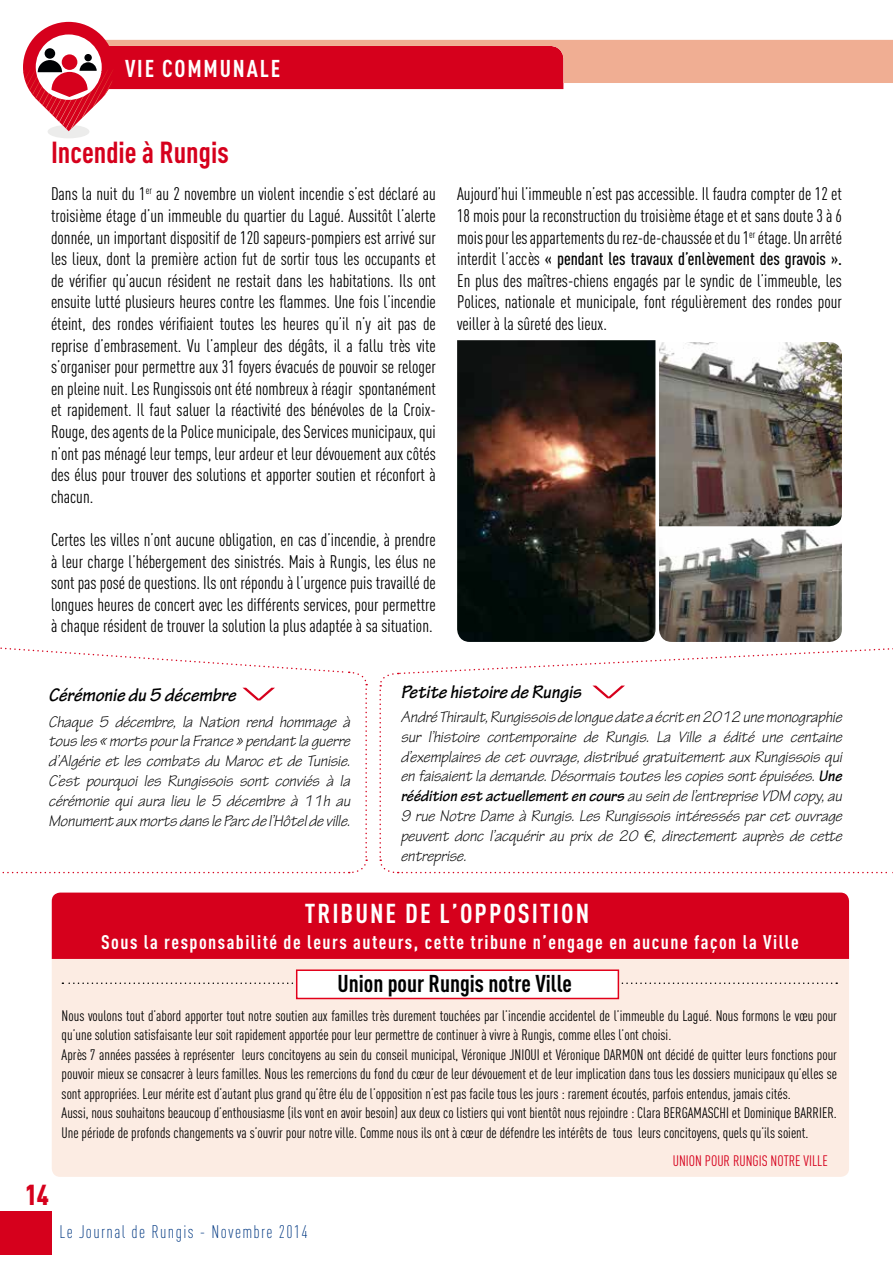
<style>
.page{position:relative;width:893px;height:1263px;background:#fff}
.page>*{position:absolute;margin:0;border:0;box-sizing:border-box;transform-origin:0 0}
.t1{font:700 30px "DIN Cond";color:#d6001c}
.t2{font:900 28.5px "DIN Cond";color:#d6001c}
.t3{font:700 27px "DIN Cond";letter-spacing:.075em;color:#fff}
.t4{font:700 24px "DIN Cond";color:#000}
.t5{font:700 24px "DIN Cond";letter-spacing:.075em;color:#fff}
.t6{font:700 19.5px "DIN Cond";letter-spacing:.075em;color:#fff}
.t7{font:italic 700 19.5px "Tekton Pro";color:#000}
.t8{font:18px/21.6px "DIN Cond";color:#000;text-align:justify}
.t9{font:300 18px "DIN Cond";letter-spacing:.075em;color:#003882}
.t10{font:italic 16.5px/19.8px "Tekton Pro";color:#000;text-align:justify}
.t11{font:15px/19.5px "DIN Cond";color:#000}
.t12{font:15px "DIN Cond";color:#d6001c}
.s1{font-weight:500}
.s2{font-weight:700}
</style>
<div class="page">
<div style="left:48px;top:125px;width:41px;height:13px;background:#ececeb;border-radius:50%"></div>
<svg style="left:23px;top:22px;width:870px;height:109px"></svg>
<div style="left:45px;top:48px;width:10px;height:11px;background:#000204;border-radius:50%"></div>
<div style="left:0;top:1211px;width:51px;height:43px;background:#d6001c"></div>
<img style="left:659px;top:526px;width:183px;height:116px">
<img style="left:659px;top:342px;width:183px;height:184px">
<img style="left:457px;top:340px;width:198px;height:302px">
<div style="left:52px;top:959px;width:797px;height:218px;background:#fcece3"></div>
<svg style="left:62px;top:982px;width:775px;height:2px"></svg>
<div style="left:52px;top:892px;width:797px;height:67px;background:#d6001c"></div>
<div style="left:296px;top:969px;width:323px;height:30px;background:#fff;border:2px solid #e2001a"></div>
<svg style="left:0;top:647px;width:368px;height:227px"></svg>
<svg style="left:379px;top:648px;width:514px;height:226px"></svg>
<p class="t5" style="left:125px;top:54px;width:157px">VIE COMMUNALE</p>
<p class="t1" style="left:51px;top:134px;width:179px">Incendie à Rungis</p>
<p class="t8" style="left:51px;top:183px;width:386px">Dans la nuit du 1<sup>er</sup> au 2 novembre un violent incendie s’est déclaré au troisième étage d’un immeuble du quartier du Lagué. Aussitôt l’alerte donnée, un important dispositif de 120 sapeurs-pompiers est arrivé sur les lieux, dont la première action fut de sortir tous les occupants et de vérifier qu’aucun résident ne restait dans les habitations. Ils ont ensuite lutté plusieurs heures contre les flammes. Une fois l’incendie éteint, des rondes vérifiaient toutes les heures qu’il n’y ait pas de reprise d’embrasement. Vu l’ampleur des dégâts, il a fallu très vite s’organiser pour permettre aux 31 foyers évacués de pouvoir se reloger en pleine nuit. Les Rungissois ont été nombreux à réagir spontanément et rapidement. Il faut saluer la réactivité des bénévoles de la Croix-Rouge, des agents de la Police municipale, des Services municipaux, qui n’ont pas ménagé leur temps, leur ardeur et leur dévouement aux côtés des élus pour trouver des solutions et apporter soutien et réconfort à chacun.</p>
<p class="t8" style="left:51px;top:529px;width:386px">Certes les villes n’ont aucune obligation, en cas d’incendie, à prendre à leur charge l’hébergement des sinistrés. Mais à Rungis, les élus ne sont pas posé de questions. Ils ont répondu à l’urgence puis travaillé de longues heures de concert avec les différents services, pour permettre à chaque résident de trouver la solution la plus adaptée à sa situation.</p>
<p class="t8" style="left:457px;top:183px;width:386px">Aujourd’hui l’immeuble n’est pas accessible. Il faudra compter de 12 et 18 mois pour la reconstruction du troisième étage et et sans doute 3 à 6 mois pour les appartements du rez-de-chaussée et du 1<sup>er</sup> étage. Un arrêté interdit l’accès <span class="s1">« pendant les travaux d’enlèvement des gravois ».<br></span>En plus des maîtres-chiens engagés par le syndic de l’immeuble, les Polices, nationale et municipale, font régulièrement des rondes pour veiller à la sûreté des lieux.</p>
<p class="t7" style="left:49px;top:683px;width:189px">Cérémonie du 5 décembre</p>
<p class="t10" style="left:49px;top:712px;width:303px">Chaque 5 décembre, la Nation rend hommage à tous les « morts pour la France » pendant la guerre d’Algérie et les combats du Maroc et de Tunisie.<br>C’est pourquoi les Rungissois sont conviés à la cérémonie qui aura lieu le 5 décembre à 11h au Monument aux morts dans le Parc de l’Hôtel de ville.</p>
<p class="t7" style="left:401px;top:680px;width:182px">Petite histoire de Rungis</p>
<p class="t10" style="left:401px;top:707px;width:443px">André Thirault, Rungissois de longue date a écrit en 2012 une monographie sur l’histoire contemporaine de Rungis. La Ville a édité une centaine d’exemplaires de cet ouvrage, distribué gratuitement aux Rungissois qui en faisaient la demande. Désormais toutes les copies sont épuisées. <span class="s2">Une réédition est actuellement en cours</span> au sein de l’entreprise VDM copy, au 9 rue Notre Dame à Rungis. Les Rungissois intéressés par cet ouvrage peuvent donc l’acquérir au prix de 20 €, directement auprès de cette entreprise.</p>
<p class="t3" style="left:305px;top:897px;width:286px">TRIBUNE DE L’OPPOSITION</p>
<p class="t6" style="left:101px;top:930px;width:699px">Sous la responsabilité de leurs auteurs, cette tribune n’engage en aucune façon la Ville</p>
<p class="t4" style="left:338px;top:969px;width:236px">Union pour Rungis notre Ville</p>
<p class="t11" style="left:62px;top:1005px;width:777px">Nous voulons tout d’abord apporter tout notre soutien aux familles très durement touchées par l’incendie accidentel de l’immeuble du Lagué. Nous formons le vœu pour qu’une solution satisfaisante leur soit rapidement apportée pour leur permettre de continuer à vivre à Rungis, comme elles l’ont choisi.<br>Après 7 années passées à représenter leurs concitoyens au sein du conseil municipal, Véronique JNIOUI et Véronique DARMON ont décidé de quitter leurs fonctions pour pouvoir mieux se consacrer à leurs familles. Nous les remercions du fond du cœur de leur dévouement et de leur implication dans tous les dossiers municipaux qu’elles se sont appropriées. Leur mérite est d’autant plus grand qu’être élu de l’opposition n’est pas facile tous les jours : rarement écoutés, parfois entendus, jamais cités.<br>Aussi, nous souhaitons beaucoup d’enthousiasme (ils vont en avoir besoin) aux deux co listiers qui vont bientôt nous rejoindre : Clara BERGAMASCHI et Dominique BARRIER.<br>Une période de profonds changements va s’ouvrir pour notre ville. Comme nous ils ont à cœur de défendre les intérêts de tous leurs concitoyens, quels qu’ils soient.</p>
<p class="t2" style="left:25px;top:1177px;width:26px">14</p>
<p class="t9" style="left:60px;top:1221px;width:250px">Le Journal de Rungis - Novembre 2014</p>
<p class="t12" style="left:673px;top:1152px;width:156px">UNION POUR RUNGIS NOTRE VILLE</p>
</div>
